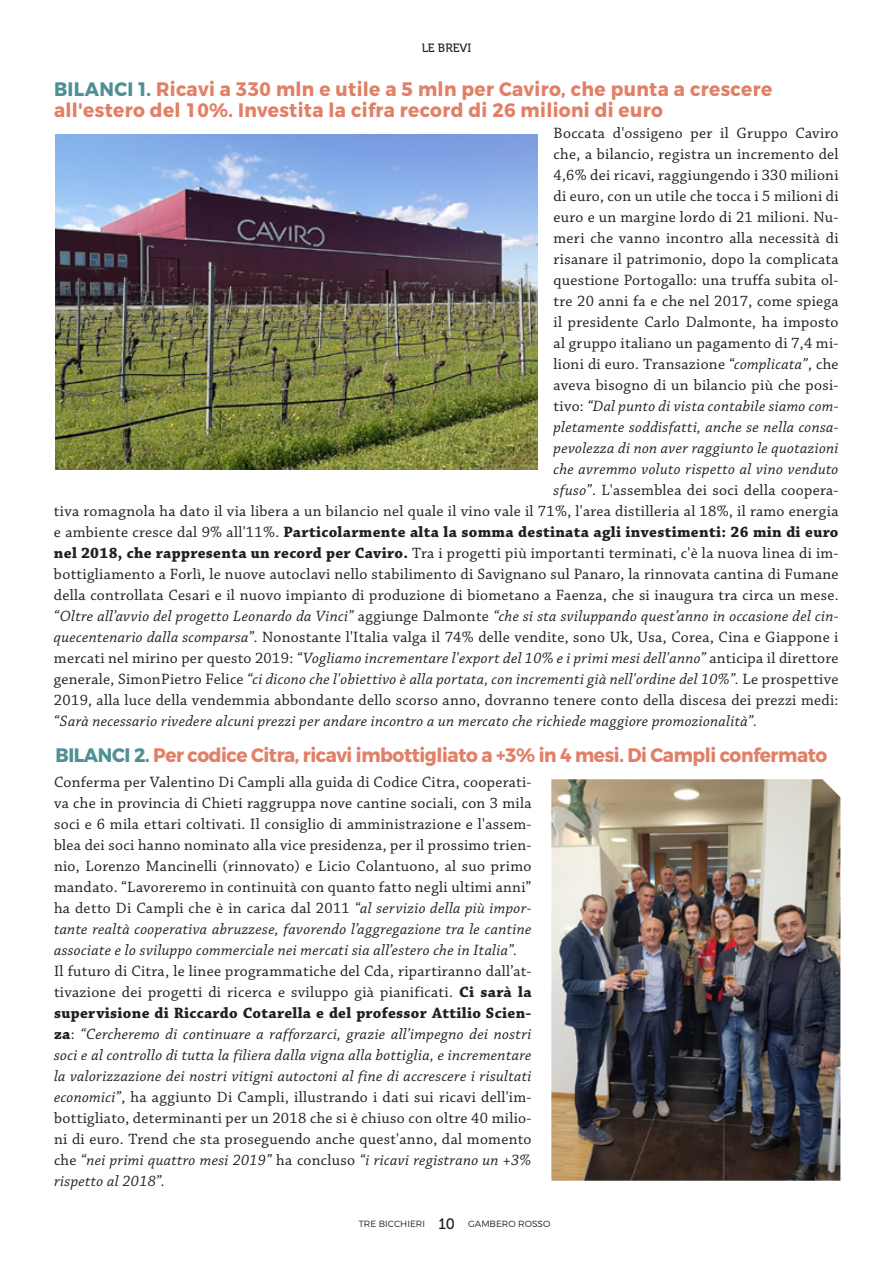
<style>
.page{position:relative;width:893px;height:1263px;background:#fff}
.page>*{position:absolute;margin:0;border:0;box-sizing:border-box;transform-origin:0 0}
.TITOLO_NEWS{font:700 19.5px/21px "Montserrat";letter-spacing:.02em;color:#e18066;scale:.95 1}
.TITOLO_NEWS-2{font:700 19.5px "Montserrat";letter-spacing:-.02em;color:#e18066;scale:.95 1}
.NEWS{font:15.75px/21px "Chaparral Pro";letter-spacing:.02em;color:#231f20;text-align:justify}
.TITOLO_NEWS-3{font:15.75px "Chaparral Pro";letter-spacing:.02em;color:#231f20}
.TITOLO_NEWS-4{font:italic 15.75px "Chaparral Pro";letter-spacing:.02em;color:#231f20}
.TITOLO_NEWS-5{font:700 15.75px "Chaparral Pro";letter-spacing:.02em;color:#231f20}
.t1{font:12px "Museo 500";color:#231f20}
.t2{font:300 9px "Montserrat";color:#231f20}
.s1{color:#4f9094}
.s2{font-style:italic}
.s3{font-style:normal}
.s4{font-weight:400}
.s5{font-weight:700}
.s6{font-family:"Museo 500";font-weight:400;font-size:15px}
</style>
<div class="page">
<img style="left:551px;top:779px;width:289px;height:402px">
<img style="left:55px;top:135px;width:483px;height:335px">
<p class="t1" style="left:422px;top:41px;width:51px">LE BREVI</p>
<p class="TITOLO_NEWS" style="left:54px;top:79px;width:757px"><span class="s1">BILANCI 1.</span> Ricavi a 330 mln e utile a 5 mln per Caviro, che punta a crescere all'estero del 10%. Investita la cifra record di 26 milioni di euro</p>
<p class="TITOLO_NEWS-3" style="left:554px;top:124px;width:286px">Boccata d'ossigeno per il Gruppo Caviro</p>
<p class="TITOLO_NEWS-3" style="left:554px;top:145px;width:287px">che, a bilancio, registra un incremento del</p>
<p class="TITOLO_NEWS-3" style="left:554px;top:166px;width:286px">4,6% dei ricavi, raggiungendo i 330 milioni</p>
<p class="TITOLO_NEWS-3" style="left:554px;top:187px;width:286px">di euro, con un utile che tocca i 5 milioni di</p>
<p class="TITOLO_NEWS-3" style="left:554px;top:208px;width:286px">euro e un margine lordo di 21 milioni. Nu-</p>
<p class="TITOLO_NEWS-3" style="left:554px;top:229px;width:287px">meri che vanno incontro alla necessità di</p>
<p class="TITOLO_NEWS-3" style="left:554px;top:250px;width:287px">risanare il patrimonio, dopo la complicata</p>
<p class="TITOLO_NEWS-3" style="left:554px;top:271px;width:286px">questione Portogallo: una truffa subita ol-</p>
<p class="TITOLO_NEWS-3" style="left:554px;top:292px;width:286px">tre 20 anni fa e che nel 2017, come spiega</p>
<p class="TITOLO_NEWS-3" style="left:554px;top:313px;width:286px">il presidente Carlo Dalmonte, ha imposto</p>
<p class="TITOLO_NEWS-3" style="left:554px;top:334px;width:286px">al gruppo italiano un pagamento di 7,4 mi-</p>
<p class="TITOLO_NEWS-3" style="left:554px;top:355px;width:286px">lioni di euro. Transazione <span class="s2">“complicata”</span>, che</p>
<p class="TITOLO_NEWS-3" style="left:554px;top:376px;width:286px">aveva bisogno di un bilancio più che posi-</p>
<p class="TITOLO_NEWS-4" style="left:554px;top:397px;width:286px"><span class="s3">tivo:</span> “Dal punto di vista contabile siamo com-</p>
<p class="TITOLO_NEWS-4" style="left:554px;top:418px;width:286px">pletamente soddisfatti, anche se nella consa-</p>
<p class="TITOLO_NEWS-4" style="left:554px;top:439px;width:286px">pevolezza di non aver raggiunto le quotazioni</p>
<p class="TITOLO_NEWS-4" style="left:554px;top:460px;width:286px">che avremmo voluto rispetto al vino venduto</p>
<p class="TITOLO_NEWS-3" style="left:554px;top:481px;width:286px"><span class="s2">sfuso”</span>. L'assemblea dei soci della coopera-</p>
<p class="TITOLO_NEWS-3" style="left:54px;top:502px;width:786px">tiva romagnola ha dato il via libera a un bilancio nel quale il vino vale il 71%, l'area distilleria al 18%, il ramo energia</p>
<p class="TITOLO_NEWS-5" style="left:54px;top:522px;width:786px"><span class="s4">e ambiente cresce dal 9% all'11%.</span> Particolarmente alta la somma destinata agli investimenti: 26 min di euro</p>
<p class="TITOLO_NEWS-3" style="left:54px;top:544px;width:786px"><span class="s5">nel 2018, che rappresenta un record per Caviro.</span> Tra i progetti più importanti terminati, c'è la nuova linea di im-</p>
<p class="TITOLO_NEWS-3" style="left:54px;top:565px;width:786px">bottigliamento a Forlì, le nuove autoclavi nello stabilimento di Savignano sul Panaro, la rinnovata cantina di Fumane</p>
<p class="TITOLO_NEWS-3" style="left:54px;top:586px;width:786px">della controllata Cesari e il nuovo impianto di produzione di biometano a Faenza, che si inaugura tra circa un mese.</p>
<p class="TITOLO_NEWS-4" style="left:54px;top:607px;width:786px">“Oltre all’avvio del progetto Leonardo da Vinci” <span class="s3">aggiunge Dalmonte</span> “che si sta sviluppando quest’anno in occasione del cin-</p>
<p class="TITOLO_NEWS-3" style="left:54px;top:628px;width:786px"><span class="s2">quecentenario dalla scomparsa”.</span> Nonostante l'Italia valga il 74% delle vendite, sono Uk, Usa, Corea, Cina e Giappone i</p>
<p class="TITOLO_NEWS-4" style="left:54px;top:649px;width:786px"><span class="s3">mercati nel mirino per questo 2019:</span> “Vogliamo incrementare l'export del 10% e i primi mesi dell'anno” <span class="s3">anticipa il direttore</span></p>
<p class="TITOLO_NEWS-4" style="left:54px;top:670px;width:786px"><span class="s3">generale, SimonPietro Felice</span> “ci dicono che l'obiettivo è alla portata, con incrementi già nell'ordine del 10%”. <span class="s3">Le prospettive</span></p>
<p class="TITOLO_NEWS-3" style="left:54px;top:691px;width:786px">2019, alla luce della vendemmia abbondante dello scorso anno, dovranno tenere conto della discesa dei prezzi medi:</p>
<p class="TITOLO_NEWS-4" style="left:54px;top:712px;width:705px">“Sarà necessario rivedere alcuni prezzi per andare incontro a un mercato che richiede maggiore promozionalità”.</p>
<p class="TITOLO_NEWS-2" style="left:55px;top:743px;width:814px"><span class="s1">BILANCI 2.</span> Per codice Citra, ricavi imbottigliato a +3% in 4 mesi. Di Campli confermato</p>
<p class="NEWS" style="left:54px;top:772px;width:479px">Conferma per Valentino Di Campli alla guida di Codice Citra, cooperati&shy;va che in provincia di Chieti raggruppa nove cantine sociali, con 3 mila soci e 6 mila ettari coltivati. Il consiglio di amministrazione e l'assem&shy;blea dei soci hanno nominato alla vice presidenza, per il prossimo trien&shy;nio, Lorenzo Mancinelli (rinnovato) e Licio Colantuono, al suo primo mandato. “Lavoreremo in continuità con quanto fatto negli ultimi anni” ha detto Di Campli che è in carica dal 2011 <span class="s2">“al servizio della più impor&shy;tante realtà cooperativa abruzzese, favorendo l’aggregazione tra le cantine associate e lo sviluppo commerciale nei mercati sia all’estero che in Italia”.</span></p>
<p class="NEWS" style="left:54px;top:961px;width:479px">Il futuro di Citra, le linee programmatiche del Cda, ripartiranno dall’at&shy;tivazione dei progetti di ricerca e sviluppo già pianificati. <span class="s5">Ci sarà la supervisione di Riccardo Cotarella e del professor Attilio Scien&shy;za</span>: <span class="s2">“Cercheremo di continuare a rafforzarci, grazie all’impegno dei nostri soci e al controllo di tutta la filiera dalla vigna alla bottiglia, e incrementare la valorizzazione dei nostri vitigni autoctoni al fine di accrescere i risultati economici”</span>, ha aggiunto Di Campli, illustrando i dati sui ricavi dell'im&shy;bottigliato, determinanti per un 2018 che si è chiuso con oltre 40 milio&shy;ni di euro. Trend che sta proseguendo anche quest'anno, dal momento che <span class="s2">“nei primi quattro mesi 2019”</span> ha concluso <span class="s2">“i ricavi registrano un +3% rispetto al 2018”.</span></p>
<p class="t2" style="left:359px;top:1218px;width:193px">TRE BICCHIERI <span class="s6">10</span> GAMBERO ROSSO</p>
</div>
